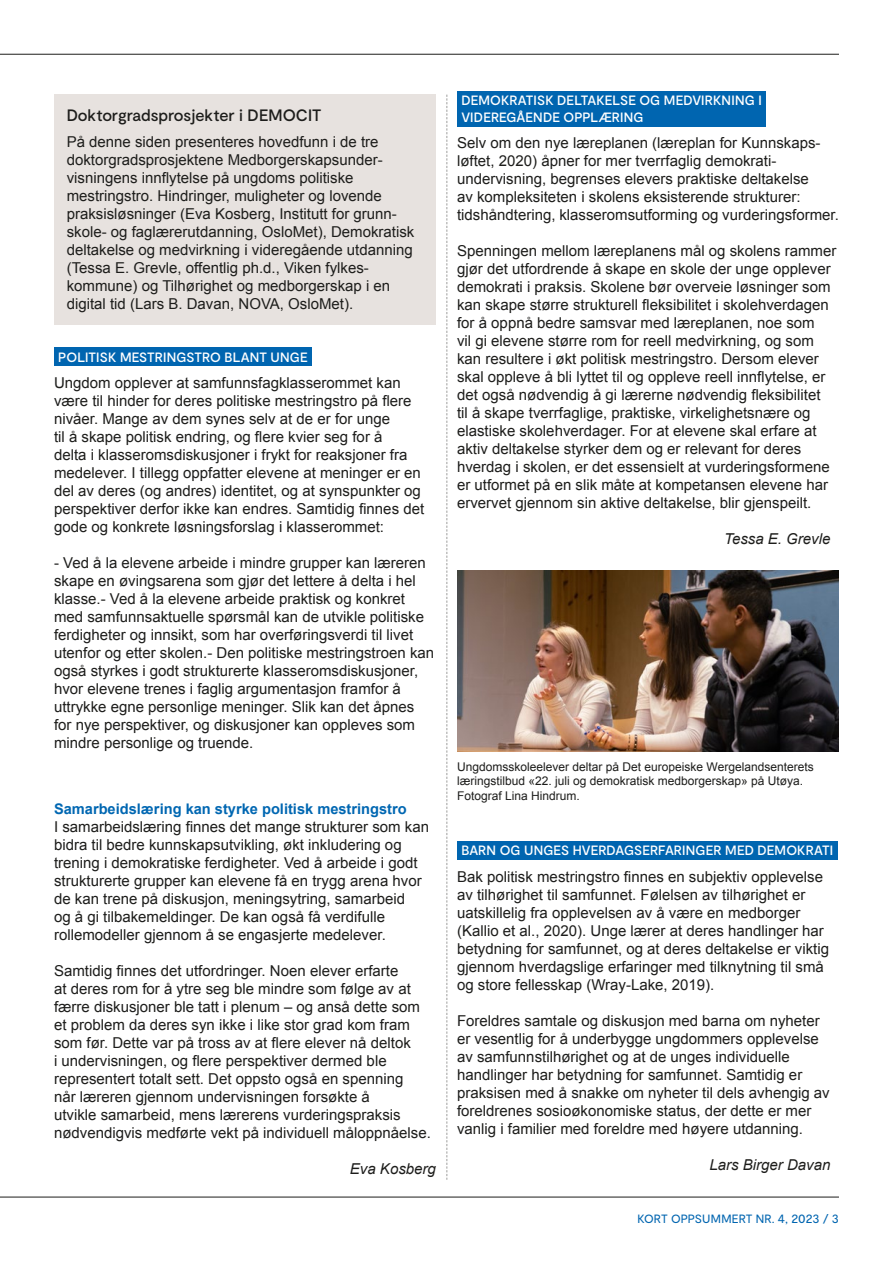
<style>
.page{position:relative;width:893px;height:1263px;background:#fff}
.page>*{position:absolute;margin:0;border:0;box-sizing:border-box;transform-origin:0 0}
.Faktaboks_tittel{font:500 16.5px "Moderat";letter-spacing:-.005em;color:#1d1d1b}
.Brtekst{font:15px/18px "Arial";color:#1d1d1b}
.Brtekst_dobbel_space{font:15px/18px "Arial";color:#1d1d1b}
.Brtekst_faktaboks{font:15px/18px "Arial";color:#1d1d1b}
.Brtekst_signatur{font:italic 15px "Arial";color:#1d1d1b}
.Brtekst-2{font:italic 15px "Arial";color:#1d1d1b}
.Mellomtittel2{font:700 14.7px "Arial";color:#0067b2}
.Mellomtittel{font:500 13.5px/16.2px "Moderat";letter-spacing:.01em;color:#fff}
.Figurtekst{font:12px/14.4px "Arial";color:#1d1d1b}
.t1{font:12px "Moderat";letter-spacing:.005em;color:#0065b0}
</style>
<div class="page">
<hr style="left:0;top:54px;width:839px;height:1px;background:#1d1d1b">
<hr style="left:0;top:1197px;width:839px;height:1px;background:#1d1d1b">
<svg style="left:446px;top:95px;width:1px;height:1085px"></svg>
<div style="left:54px;top:95px;width:382px;height:42px;background:#e7e2df"></div>
<div style="left:54px;top:123px;width:382px;height:202px;background:#e7e2df"></div>
<div style="left:54px;top:348px;width:258px;height:18px;background:#0065b0"></div>
<div style="left:457px;top:91px;width:309px;height:35px;background:#0065b0"></div>
<div style="left:457px;top:841px;width:380px;height:19px;background:#0065b0"></div>
<img style="left:457px;top:570px;width:382px;height:182px">
<h2 class="Faktaboks_tittel" style="left:67px;top:105px;width:256px">Doktorgradsprosjekter i DEMOCIT</h2>
<p class="Brtekst_faktaboks" style="left:67px;top:133px;width:349px">På denne siden presenteres hovedfunn i de tre doktorgradsprosjektene Medborgerskapsunder&shy;visningens innflytelse på ungdoms politiske mestringstro. Hindringer, muligheter og lovende praksisløsninger (Eva Kosberg, Institutt for grunn&shy;skole- og faglærerutdanning, OsloMet), Demokratisk deltakelse og medvirkning i videregående utdanning (Tessa E. Grevle, offentlig ph.d., Viken fylkes&shy;kommune) og Tilhørighet og medborgerskap i en digital tid (Lars B. Davan, NOVA, OsloMet).</p>
<h2 class="Mellomtittel" style="left:58px;top:349px;width:251px">POLITISK MESTRINGSTRO BLANT UNGE</h2>
<p class="Brtekst" style="left:54px;top:374px;width:372px">Ungdom opplever at samfunnsfagklasserommet kan være til hinder for deres politiske mestringstro på flere nivåer. Mange av dem synes selv at de er for unge<br>til å skape politisk endring, og flere kvier seg for å<br>delta i klasseromsdiskusjoner i frykt for reaksjoner fra medelever. I tillegg oppfatter elevene at meninger er en del av deres (og andres) identitet, og at synspunkter og perspektiver derfor ikke kan endres. Samtidig finnes det gode og konkrete løsningsforslag i klasserommet:</p>
<p class="Brtekst_dobbel_space" style="left:54px;top:554px;width:382px">- Ved å la elevene arbeide i mindre grupper kan læreren skape en øvingsarena som gjør det lettere å delta i hel klasse.- Ved å la elevene arbeide praktisk og konkret med samfunnsaktuelle spørsmål kan de utvikle politiske ferdigheter og innsikt, som har overføringsverdi til livet utenfor og etter skolen.- Den politiske mestringstroen kan også styrkes i godt strukturerte klasseromsdiskusjoner, hvor elevene trenes i faglig argumentasjon framfor å uttrykke egne personlige meninger. Slik kan det åpnes for nye perspektiver, og diskusjoner kan oppleves som mindre personlige og truende.</p>
<p class="Mellomtittel2" style="left:54px;top:799px;width:354px">Samarbeidslæring kan styrke politisk mestringstro</p>
<p class="Brtekst" style="left:54px;top:818px;width:377px">I samarbeidslæring finnes det mange strukturer som kan bidra til bedre kunnskapsutvikling, økt inkludering og trening i demokratiske ferdigheter. Ved å arbeide i godt strukturerte grupper kan elevene få en trygg arena hvor de kan trene på diskusjon, meningsytring, samarbeid<br>og å gi tilbakemeldinger. De kan også få verdifulle rollemodeller gjennom å se engasjerte medelever.</p>
<p class="Brtekst" style="left:54px;top:962px;width:378px">Samtidig finnes det utfordringer. Noen elever erfarte<br>at deres rom for å ytre seg ble mindre som følge av at færre diskusjoner ble tatt i plenum – og anså dette som et problem da deres syn ikke i like stor grad kom fram som før. Dette var på tross av at flere elever nå deltok<br>i undervisningen, og flere perspektiver dermed ble representert totalt sett. Det oppsto også en spenning<br>når læreren gjennom undervisningen forsøkte å<br>utvikle samarbeid, mens lærerens vurderingspraksis nødvendigvis medførte vekt på individuell måloppnåelse.</p>
<p class="Brtekst-2" style="left:350px;top:1159px;width:87px">Eva Kosberg</p>
<h2 class="Mellomtittel" style="left:461px;top:93px;width:302px">DEMOKRATISK DELTAKELSE OG MEDVIRKNING I<br>VIDEREGÅENDE OPPLÆRING</h2>
<p class="Brtekst" style="left:457px;top:134px;width:383px">Selv om den nye læreplanen (læreplan for Kunnskaps&shy;løftet, 2020) åpner for mer tverrfaglig demokrati&shy;undervisning, begrenses elevers praktiske deltakelse<br>av kompleksiteten i skolens eksisterende strukturer: tidshåndtering, klasseromsutforming og vurderingsformer.</p>
<p class="Brtekst" style="left:457px;top:242px;width:381px">Spenningen mellom læreplanens mål og skolens rammer gjør det utfordrende å skape en skole der unge opplever demokrati i praksis. Skolene bør overveie løsninger som kan skape større strukturell fleksibilitet i skolehverdagen for å oppnå bedre samsvar med læreplanen, noe som<br>vil gi elevene større rom for reell medvirkning, og som kan resultere i økt politisk mestringstro. Dersom elever skal oppleve å bli lyttet til og oppleve reell innflytelse, er det også nødvendig å gi lærerne nødvendig fleksibilitet<br>til å skape tverrfaglige, praktiske, virkelighetsnære og elastiske skolehverdager. For at elevene skal erfare at aktiv deltakelse styrker dem og er relevant for deres hverdag i skolen, er det essensielt at vurderingsformene er utformet på en slik måte at kompetansen elevene har ervervet gjennom sin aktive deltakelse, blir gjenspeilt.</p>
<p class="Brtekst_signatur" style="left:724px;top:529px;width:108px">Tessa E. Grevle</p>
<p class="Figurtekst" style="left:457px;top:760px;width:358px">Ungdomsskoleelever deltar på Det europeiske Wergelandsenterets læringstilbud «22. juli og demokratisk medborgerskap» på Utøya.<br>Fotograf Lina Hindrum.</p>
<h2 class="Mellomtittel" style="left:461px;top:843px;width:373px">BARN OG UNGES HVERDAGSERFARINGER MED DEMOKRATI</h2>
<p class="Brtekst" style="left:457px;top:868px;width:373px">Bak politisk mestringstro finnes en subjektiv opplevelse av tilhørighet til samfunnet. Følelsen av tilhørighet er uatskillelig fra opplevelsen av å være en medborger (Kallio et al., 2020). Unge lærer at deres handlinger har betydning for samfunnet, og at deres deltakelse er viktig gjennom hverdagslige erfaringer med tilknytning til små og store fellesskap (Wray-Lake, 2019).</p>
<p class="Brtekst" style="left:457px;top:1012px;width:374px">Foreldres samtale og diskusjon med barna om nyheter er vesentlig for å underbygge ungdommers opplevelse av samfunnstilhørighet og at de unges individuelle handlinger har betydning for samfunnet. Samtidig er praksisen med å snakke om nyheter til dels avhengig av foreldrenes sosioøkonomiske status, der dette er mer vanlig i familier med foreldre med høyere utdanning.</p>
<p class="Brtekst_signatur" style="left:710px;top:1155px;width:122px">Lars Birger Davan</p>
<p class="t1" style="left:637px;top:1211px;width:203px">KORT OPPSUMMERT NR. 4, 2023 / 3</p>
</div>
